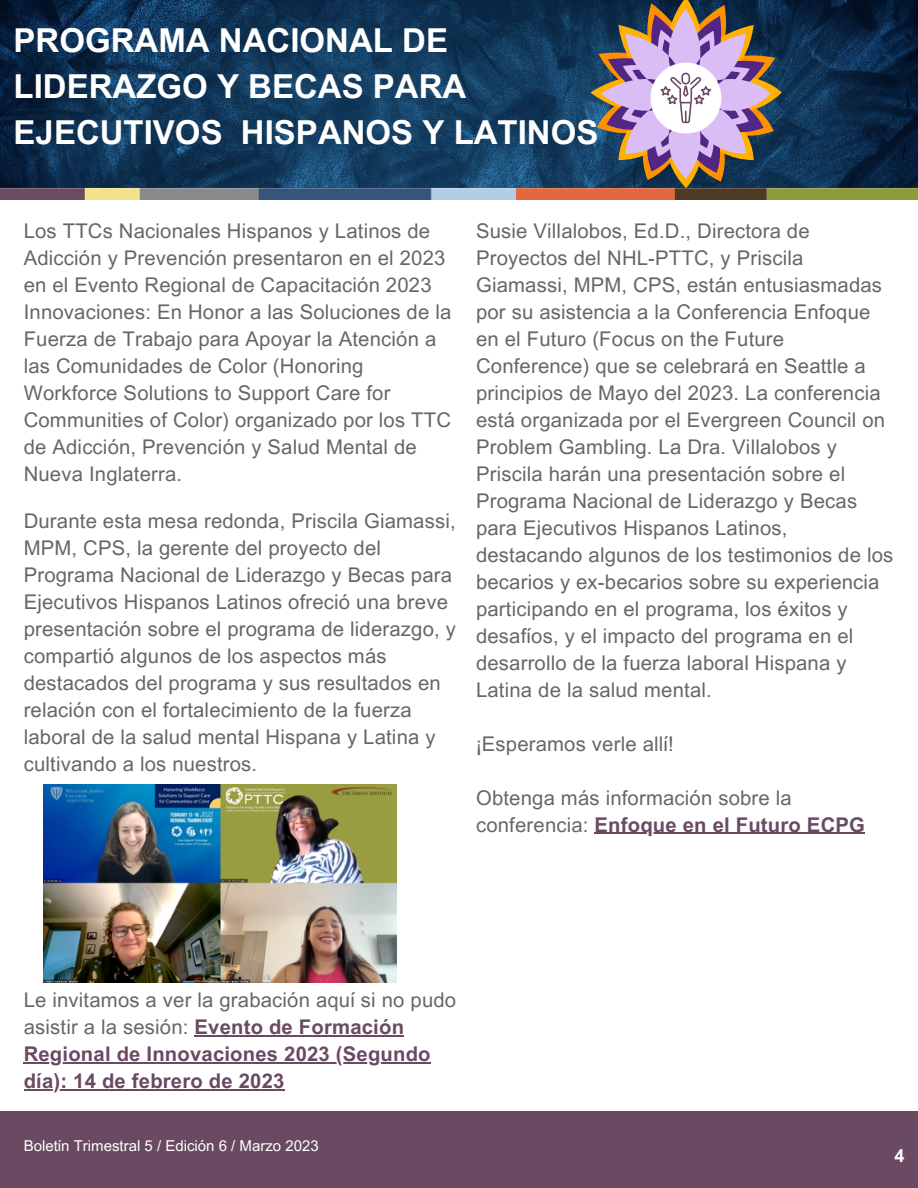
<style>
.page{position:relative;width:918px;height:1188px;background:#fff}
.page>*{position:absolute;margin:0;border:0;box-sizing:border-box;transform-origin:0 0}
.t1{font:700 33px/46.2px "Arial MT Pro";color:#fff}
.t2{font:20.25px/27px "Arial MT Pro";letter-spacing:.01em;color:#666}
.t3{font:700 20.25px/27px "Arial MT Pro";letter-spacing:.01em;color:#6a4a62}
.t4{font:700 18px "Arial MT Pro";color:#fff}
.t5{font:15px "Arial MT Pro";color:#fff}
.s1{font-weight:700;color:#6a4a62}
.s2{font-weight:400;color:#666}
</style>
<div class="page">
<img style="left:0;top:0;width:918px;height:200px">
<div style="left:0;top:1112px;width:918px;height:76px;background:#6a4a62"></div>
<svg style="left:590px;top:0;width:192px;height:188px;background:#867b8d"></svg>
<hr style="left:195px;top:1035px;width:209px;height:1px;background:#6a4a62">
<hr style="left:24px;top:1062px;width:407px;height:1px;background:#6a4a62">
<hr style="left:24px;top:1089px;width:261px;height:1px;background:#6a4a62">
<img style="left:44px;top:784px;width:353px;height:198px">
<hr style="left:595px;top:833px;width:270px;height:1px;background:#6a4a62">
<p class="t1" style="left:14px;top:21px;width:586px">PROGRAMA NACIONAL DE<br>LIDERAZGO Y BECAS PARA<br>EJECUTIVOS HISPANOS Y LATINOS</p>
<p class="t2" style="left:24px;top:219px;width:429px">Los TTCs Nacionales Hispanos y Latinos de Adicción y Prevención presentaron en el 2023 en el Evento Regional de Capacitación 2023<br>Innovaciones: En Honor a las Soluciones de la Fuerza de Trabajo para Apoyar la Atención a las Comunidades de Color (Honoring Workforce Solutions to Support Care for Communities of Color) organizado por los TTC de Adicción, Prevención y Salud Mental de Nueva Inglaterra.</p>
<p class="t2" style="left:24px;top:510px;width:434px">Durante esta mesa redonda, Priscila Giamassi, MPM, CPS, la gerente del proyecto del Programa Nacional de Liderazgo y Becas para Ejecutivos Hispanos Latinos ofreció una breve presentación sobre el programa de liderazgo, y compartió algunos de los aspectos más destacados del programa y sus resultados en relación con el fortalecimiento de la fuerza laboral de la salud mental Hispana y Latina y cultivando a los nuestros.</p>
<p class="t2" style="left:476px;top:219px;width:419px">Susie Villalobos, Ed.D., Directora de Proyectos del NHL-PTTC, y Priscila Giamassi, MPM, CPS, están entusiasmadas por su asistencia a la Conferencia Enfoque en el Futuro (Focus on the Future Conference) que se celebrará en Seattle a principios de Mayo del 2023. La conferencia está organizada por el Evergreen Council on Problem Gambling. La Dra. Villalobos y Priscila harán una presentación sobre el Programa Nacional de Liderazgo y Becas para Ejecutivos Hispanos Latinos, destacando algunos de los testimonios de los becarios y ex-becarios sobre su experiencia participando en el programa, los éxitos y desafíos, y el impacto del programa en el desarrollo de la fuerza laboral Hispana y Latina de la salud mental.</p>
<p class="t2" style="left:476px;top:732px;width:199px">¡Esperamos verle allí!</p>
<p class="t2" style="left:476px;top:786px;width:390px">Obtenga más información sobre la conferencia: <span class="s1">Enfoque en el Futuro ECPG</span></p>
<p class="t3" style="left:24px;top:989px;width:434px"><span class="s2">Le invitamos a ver la grabación aquí si no pudo asistir a la sesión:</span> Evento de Formación Regional de Innovaciones 2023 (Segundo día): 14 de febrero de 2023</p>
<p class="t5" style="left:24px;top:1140px;width:296px">Boletín Trimestral 5 / Edición 6 / Marzo 2023</p>
<p class="t4" style="left:894px;top:1149px;width:12px">4</p>
</div>
